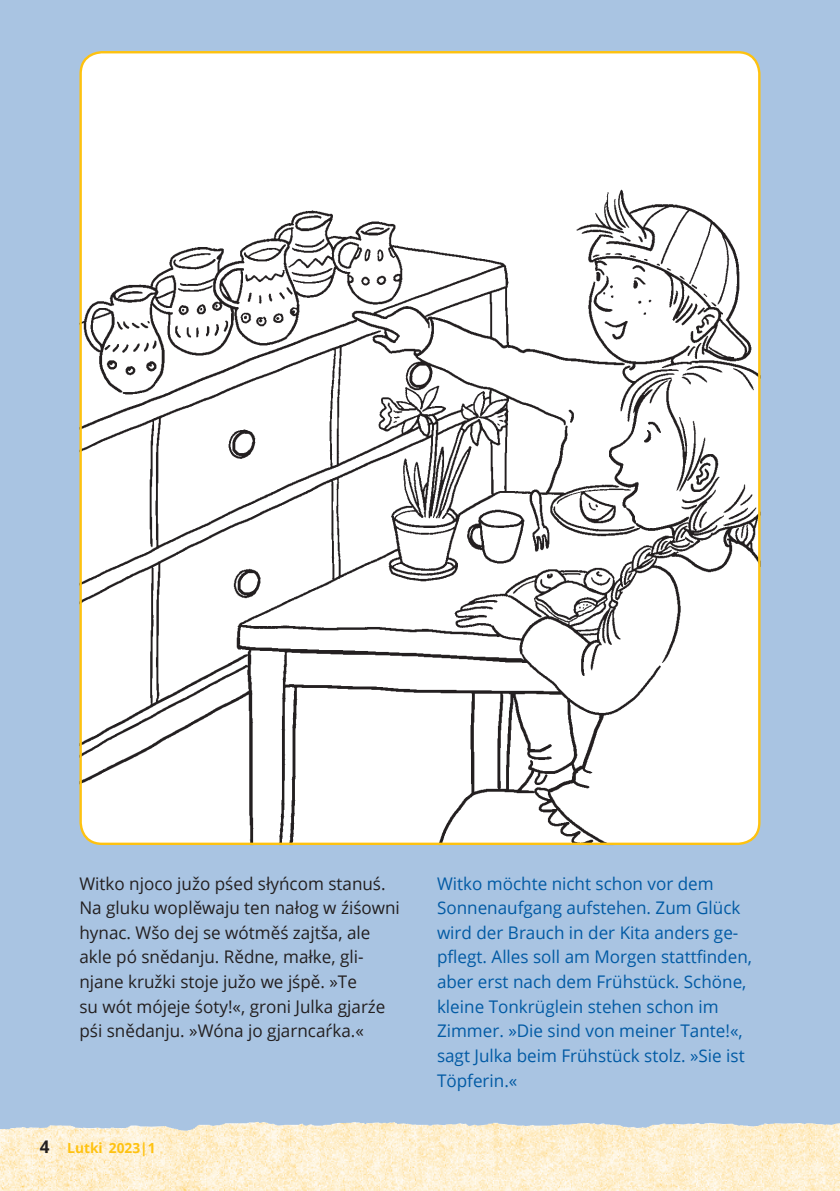
<style>
.page{position:relative;width:840px;height:1191px;background:#fff}
.page>*{position:absolute;margin:0;border:0;box-sizing:border-box;transform-origin:0 0}
.t1{font:17.4px/24.6px "Open Sans";color:#015aa4}
.t2{font:17.4px/24.6px "Open Sans";color:#231f20}
.t3{font:700 17.4px "Open Sans";color:#231f20}
.t4{font:700 14px "Open Sans";color:#fec210}
</style>
<div class="page">
<div style="left:0;top:0;width:839px;height:1191px;background:#a9c4e2"></div>
<img style="left:82px;top:51px;width:678px;height:794px">
<img style="left:0;top:1122px;width:839px;height:69px">
<p class="t2" style="left:79px;top:870px;width:322px">Witko njoco južo pśed słyńcom stanuś.<br>Na gluku woplěwaju ten nałog w źiśowni hynac. Wšo dej se wótměś zajtša, ale akle pó snědanju. Rědne, małke, gli&shy;njane kružki stoje južo we jśpě. »Te<br>su wót mójeje śoty!«, groni Julka gjarźe pśi snědanju. »Wóna jo gjarncaŕka.«</p>
<p class="t3" style="left:40px;top:1134px;width:11px">4</p>
<p class="t4" style="left:67px;top:1138px;width:90px">Lutki 2023|1</p>
<p class="t1" style="left:437px;top:870px;width:316px">Witko möchte nicht schon vor dem Sonnenaufgang aufstehen. Zum Glück wird der Brauch in der Kita anders ge&shy;pflegt. Alles soll am Morgen stattfinden, aber erst nach dem Frühstück. Schöne, kleine Tonkrüglein stehen schon im Zimmer. »Die sind von meiner Tante!«, sagt Julka beim Frühstück stolz. »Sie ist Töpferin.«</p>
</div>
